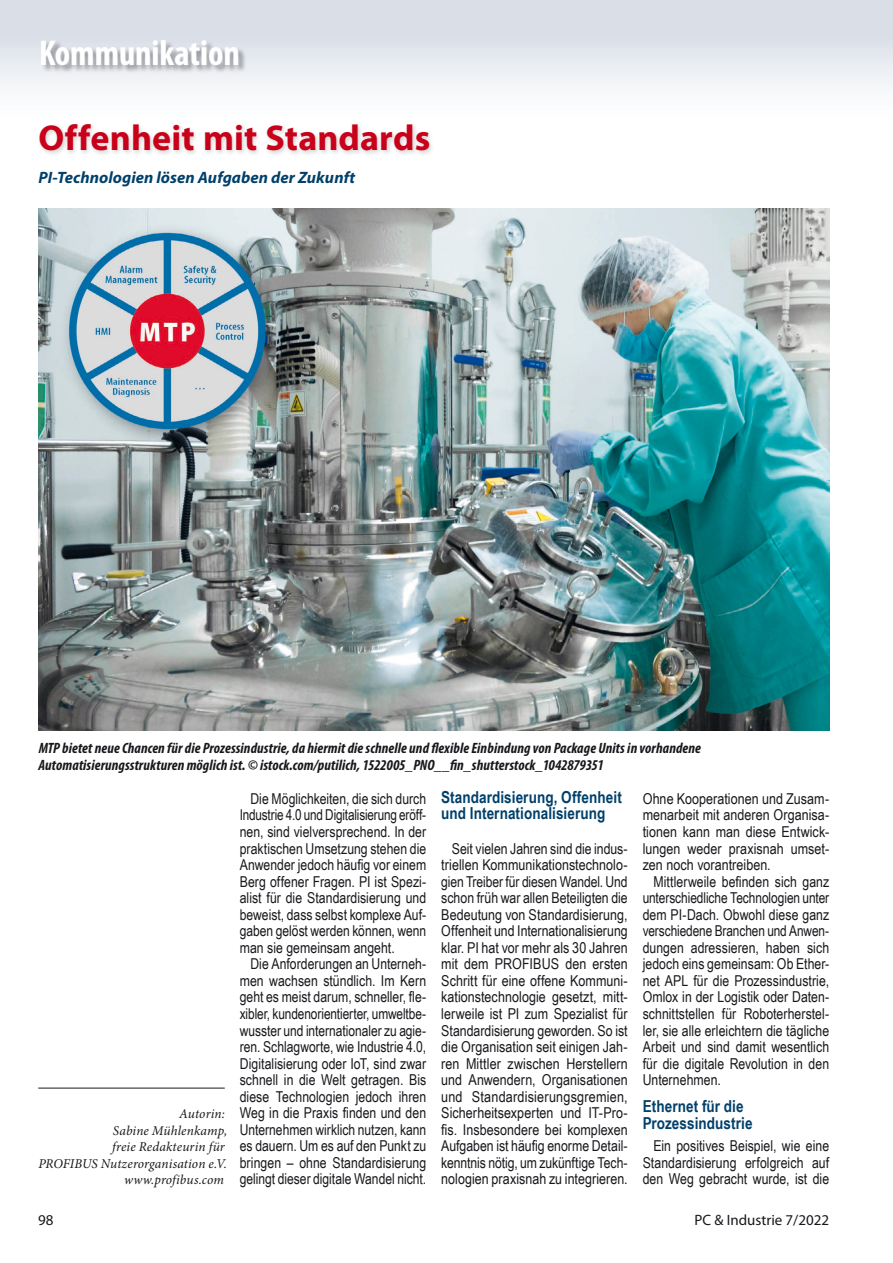
<style>
.page{position:relative;width:893px;height:1263px;background:#fff}
.page>*{position:absolute;margin:0;border:0;box-sizing:border-box;transform-origin:0 0}
.t1{font:700 36px "Myriad Pro";letter-spacing:.005em;color:#c90019}
.t2{font:700 condensed 36px "Myriad Pro";letter-spacing:-.005em;color:#fff}
.t3{font:700 16.5px/16.5px "Arial Narrow";letter-spacing:.005em;color:#00406a}
.t4{font:italic 700 16.5px "Myriad Pro";letter-spacing:.005em;color:#00406a}
.t5{font:15px/16.5px "Arial Narrow";color:#1a171c;text-align:justify}
.t6{font:italic 700 condensed 15px/16.5px "Myriad Pro";letter-spacing:.005em;color:#1a171c}
.t7{font:15px "Myriad Pro";color:#1a171c}
.t8{font:italic 13.5px/16.5px "Minion Pro";letter-spacing:.01em;color:#1a171c;text-align:right}
</style>
<div class="page">
<div style="left:0;top:0;width:893px;height:128px;background:linear-gradient(to bottom,#d2d8e2,#fff)"></div>
<div style="left:41px;top:41px;width:206px;height:33px;background:#1a171c;opacity:.4"></div>
<hr style="left:38px;top:1088px;width:187px;height:1px;background:#1a171c">
<div style="left:38px;top:122px;width:398px;height:35px;background:#1a171c;opacity:.2"></div>
<img style="left:38px;top:208px;width:791px;height:522px">
<h1 class="t2" style="left:39px;top:30px;width:203px">Kommunikation</h1>
<h1 class="t1" style="left:39px;top:114px;width:393px">Offenheit mit Standards</h1>
<p class="t4" style="left:39px;top:167px;width:318px">PI-Technologien lösen Aufgaben der Zukunft</p>
<p class="t6" style="left:39px;top:740px;width:664px">MTP bietet neue Chancen für die Prozessindustrie, da hiermit die schnelle und flexible Einbindung von Package Units in vorhandene<br>Automatisierungsstrukturen möglich ist. © istock.com/putilich, 1522005_PNO__fin_shutterstock_1042879351</p>
<p class="t8" style="left:38px;top:1106px;width:190px">Autorin:<br>Sabine Mühlenkamp,<br>freie Redakteurin für<br>PROFIBUS Nutzerorganisation e.V. www.profibus.com</p>
<p class="t5" style="left:240px;top:790px;width:188px;text-indent:11px">Die Möglichkeiten, die sich durch Industrie 4.0 und Digitalisierung eröff&shy;nen, sind vielversprechend. In der praktischen Umsetzung stehen die Anwender jedoch häufig vor einem Berg offener Fragen. PI ist Spezi&shy;alist für die Standardisierung und beweist, dass selbst komplexe Auf&shy;gaben gelöst werden können, wenn man sie gemeinsam angeht.</p>
<p class="t5" style="left:240px;top:955px;width:188px;text-indent:11px">Die Anforderungen an Unterneh&shy;men wachsen stündlich. Im Kern geht es meist darum, schneller, fle&shy;xibler, kundenorientierter, umweltbe&shy;wusster und internationaler zu agie&shy;ren. Schlagworte, wie Industrie 4.0, Digitalisierung oder IoT, sind zwar schnell in die Welt getragen. Bis diese Technologien jedoch ihren Weg in die Praxis finden und den Unternehmen wirklich nutzen, kann es dauern. Um es auf den Punkt zu bringen – ohne Standardisierung gelingt dieser digitale Wandel nicht.</p>
<p class="t3" style="left:441px;top:788px;width:182px">Standardisierung, Offenheit und Internationalisierung</p>
<p class="t5" style="left:441px;top:839px;width:188px;text-indent:11px">Seit vielen Jahren sind die indus&shy;triellen Kommunikationstechnolo&shy;gien Treiber für diesen Wandel. Und schon früh war allen Beteiligten die Bedeutung von Standardisierung, Offenheit und Internationalisierung klar. PI hat vor mehr als 30 Jahren mit dem PROFIBUS den ersten Schritt für eine offene Kommuni&shy;kationstechnologie gesetzt, mitt&shy;lerweile ist PI zum Spezialist für Standardisierung geworden. So ist die Organisation seit einigen Jah&shy;ren Mittler zwischen Herstellern und Anwendern, Organisationen und Standardisierungsgremien, Sicherheitsexperten und IT-Pro&shy;fis. Insbesondere bei komplexen Aufgaben ist häufig enorme Detail&shy;kenntnis nötig, um zukünftige Tech&shy;nologien praxisnah zu integrieren.</p>
<p class="t5" style="left:643px;top:790px;width:188px">Ohne Kooperationen und Zusam&shy;menarbeit mit anderen Organisa&shy;tionen kann man diese Entwick&shy;lungen weder praxisnah umset&shy;zen noch vorantreiben.</p>
<p class="t5" style="left:643px;top:872px;width:188px;text-indent:11px">Mittlerweile befinden sich ganz unterschiedliche Technologien unter dem PI-Dach. Obwohl diese ganz verschiedene Branchen und Anwen&shy;dungen adressieren, haben sich jedoch eins gemeinsam: Ob Ether&shy;net APL für die Prozessindustrie, Omlox in der Logistik oder Daten&shy;schnittstellen für Roboterherstel&shy;ler, sie alle erleichtern die tägliche Arbeit und sind damit wesentlich für die digitale Revolution in den Unternehmen.</p>
<p class="t3" style="left:643px;top:1097px;width:111px">Ethernet für die<br>Prozessindustrie</p>
<p class="t5" style="left:643px;top:1137px;width:188px;text-indent:11px">Ein positives Beispiel, wie eine Standardisierung erfolgreich auf den Weg gebracht wurde, ist die</p>
<p class="t7" style="left:38px;top:1210px;width:17px">98</p>
<p class="t7" style="left:694px;top:1210px;width:136px">PC &amp; Industrie 7/2022</p>
</div>
